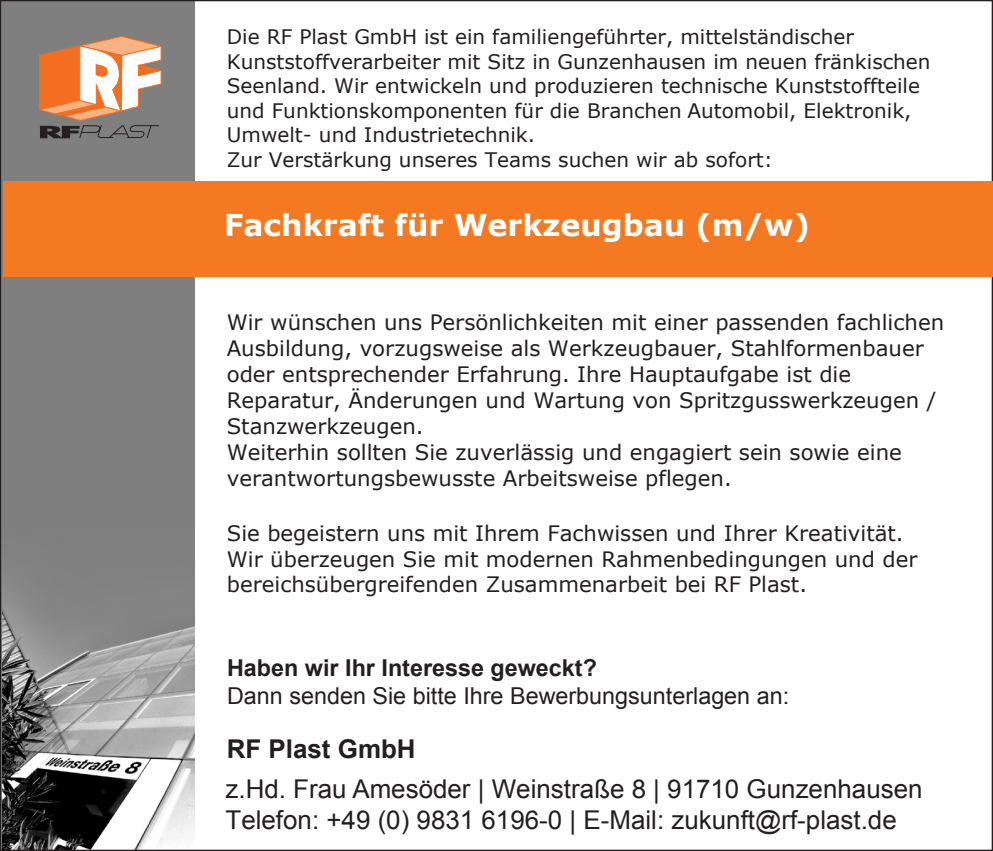
<style>
.page{position:relative;width:993px;height:851px;background:#fff}
.page>*{position:absolute;margin:0;border:0;box-sizing:border-box;transform-origin:0 0}
.t1{font:700 30px "Verdana";color:#fff}
.t2{font:25.75px/39.5px "Arial";color:#231f20}
.t3{font:23.25px/28.5px "Arial";color:#231f20}
.t4{font:21.25px/26px "Verdana";color:#231f20}
.t5{font:20px/24.5px "Verdana";color:#231f20}
.s1{font-weight:700}
.s2{font-style:inherit}
</style>
<div class="page">
<img style="left:3px;top:2px;width:191px;height:846px">
<svg style="left:39px;top:36px;width:122px;height:102px"></svg>
<div style="left:3px;top:181px;width:989px;height:96px;background:#f47921"></div>
<p class="t5" style="left:227px;top:24px;width:705px">Die RF Plast GmbH ist ein familiengeführter, mittelständischer Kunststoffverarbeiter mit Sitz in Gunzenhausen im neuen fränkischen Seenland. Wir entwickeln und produzieren technische Kunststoffteile und Funktionskomponenten für die Branchen Automobil, Elektronik, Umwelt- und Industrietechnik.<br>Zur Verstärkung unseres Teams suchen wir ab sofort:</p>
<h1 class="t1" style="left:224px;top:204px;width:587px">Fachkraft für Werkzeugbau (m/w)</h1>
<p class="t4" style="left:227px;top:309px;width:718px">Wir wünschen uns Persönlichkeiten mit einer passenden fachlichen Ausbildung, vorzugsweise als Werkzeugbauer, Stahlformenbauer oder entsprechender Erfahrung. Ihre Hauptaufgabe ist die Reparatur, Änderungen und Wartung von Spritzgusswerkzeugen / Stanzwerkzeugen.<br>Weiterhin sollten Sie zuverlässig und engagiert sein sowie eine verantwortungsbewusste Arbeitsweise pflegen.</p>
<p class="t4" style="left:227px;top:520px;width:692px">Sie begeistern uns mit Ihrem Fachwissen und Ihrer Kreativität.<br>Wir überzeugen Sie mit modernen Rahmenbedingungen und der bereichsübergreifenden Zusammenarbeit bei RF Plast.</p>
<p class="t3" style="left:227px;top:653px;width:563px"><span class="s1">Haben wir Ihr Interesse geweckt?<br></span>Dann senden Sie bitte Ihre Bewerbungsunterlagen an:</p>
<p class="t2" style="left:225px;top:729px;width:698px"><span class="s1">RF Plast GmbH<br></span>z.Hd. Frau Amesöder | Weinstraße 8 | 91710 Gunzenhausen</p>
<p class="t2" style="left:225px;top:800px;width:672px">Telefon: +49 (0) 9831 6196-0 | E-<span class="s2">M</span>ail: <span class="s2">zukunft</span>@rf-plast.de</p>
</div>
